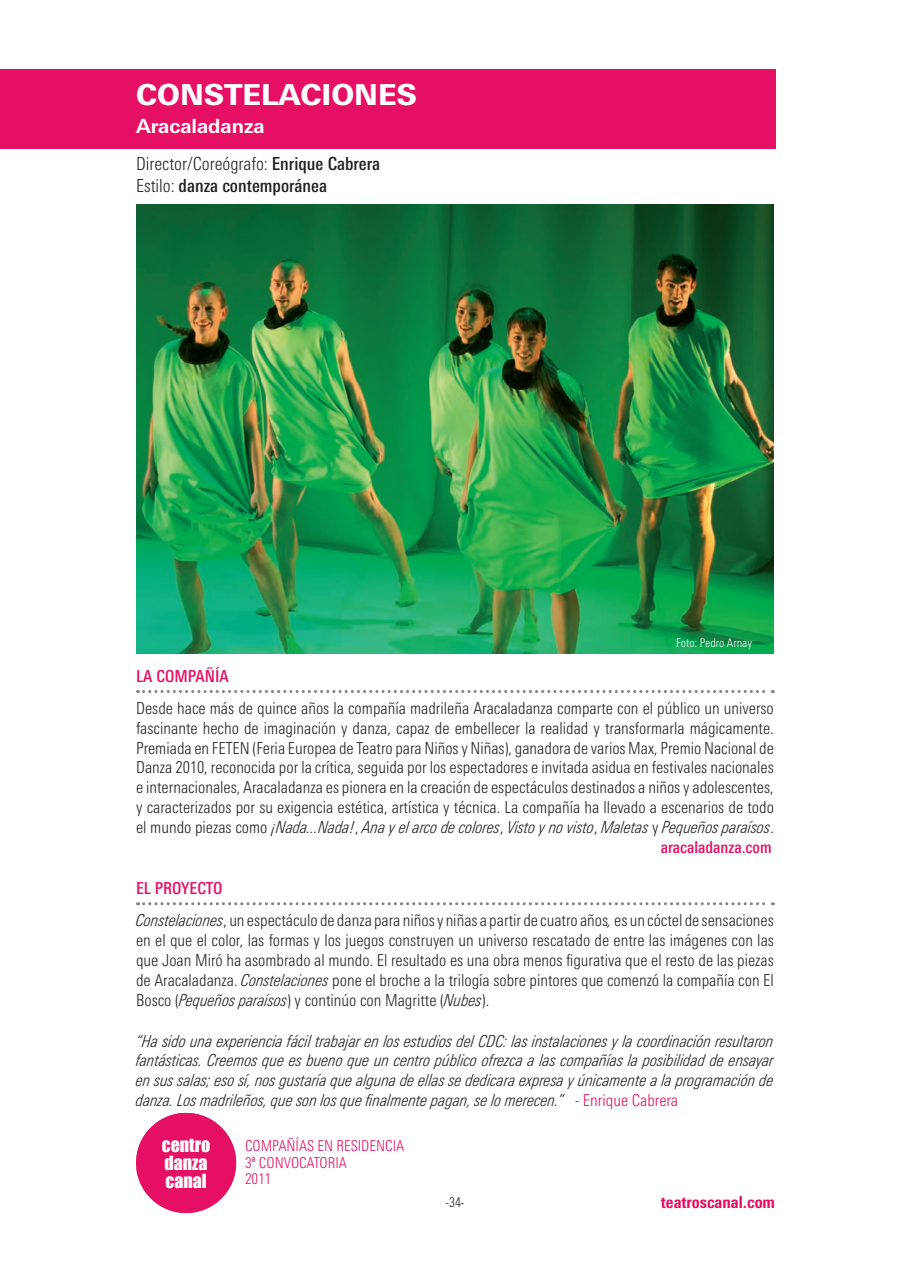
<style>
.page{position:relative;width:910px;height:1280px;background:#fff}
.page>*{position:absolute;margin:0;border:0;box-sizing:border-box;transform-origin:0 0}
._01_TÍTULO{font:800 28.95px "Linotype Univers Basic";color:#fff}
._02_COMPAÑÍA{font:700 19.5px "Linotype Univers Basic";color:#fff}
._03_FICHA{font:300 condensed 18px "Linotype Univers";color:#231f20}
._03_FICHA-2{font:500 condensed 18px "Linotype Univers";color:#231f20}
.t1{font:18px/18.1px "Impact";color:#fff}
._05_DESCRIPCIÓN{font:300 condensed 16.5px/19.8px "Linotype Univers";color:#231f20;text-align:right}
._05_DESCRIPCIÓN-2{font:italic 300 condensed 16.5px/19.8px "Linotype Univers";color:#231f20;text-align:justify}
._04_LA_COMPAÑÍA_EL_P{font:500 condensed 16.5px "Linotype Univers";color:#e50f63}
.t2{font:800 condensed 16.5px "Linotype Univers";color:#e50f63}
._00_COMPAÑIAS_CONVOC{font:300 condensed 15px "Linotype Univers";color:#e50f63}
.t3{font:300 condensed 13.5px "Linotype Univers";color:#231f20}
._05_DESCRIPCIÓN-3{font:300 condensed 12px "Linotype Univers";color:#fff}
.s1{font-weight:500}
.s2{font-weight:300}
.s3{font-style:italic}
.s4{font-weight:500;color:#e50f63}
.s5{font-style:normal;color:#e50f63}
</style>
<div class="page">
<div style="left:136px;top:1113px;width:100px;height:100px;background:#e50f63;border-radius:50%"></div>
<div style="left:0;top:69px;width:775px;height:80px;background:#e50f63"></div>
<svg style="left:138px;top:690px;width:635px;height:3px"></svg>
<svg style="left:138px;top:902px;width:635px;height:3px"></svg>
<img style="left:136px;top:205px;width:638px;height:449px">
<p class="_01_TÍTULO" style="left:136px;top:77px;width:282px">CONSTELACIONES</p>
<p class="_02_COMPAÑÍA" style="left:136px;top:114px;width:130px">Aracaladanza</p>
<h1 class="_01_TÍTULO" style="left:136px;top:77px;width:298px">EL PESO DEL ALMA</h1>
<p class="_03_FICHA" style="left:136px;top:153px;width:245px">Director/Coreógrafo: <span class="s1">Enrique Cabrera</span></p>
<p class="_03_FICHA-2" style="left:136px;top:175px;width:192px"><span class="s2">Estilo:</span> danza contemporánea</p>
<p class="_05_DESCRIPCIÓN-3" style="left:676px;top:636px;width:78px">Foto: Pedro Arnay</p>
<p class="_04_LA_COMPAÑÍA_EL_P" style="left:136px;top:666px;width:94px">La compañía</p>
<p class="_05_DESCRIPCIÓN" style="left:136px;top:698px;width:639px">Desde hace más de quince años la compañía madrileña Aracaladanza comparte con el público un universo fascinante hecho de imaginación y danza, capaz de embellecer la realidad y transformarla mágicamente.<br>Premiada en FETEN (Feria Europea de Teatro para Niños y Niñas), ganadora de varios Max, Premio Nacional de Danza 2010, reconocida por la crítica, seguida por los espectadores e invitada asidua en festivales nacionales e internacionales, Aracaladanza es pionera en la creación de espectáculos destinados a niños y adolescentes, y caracterizados por su exigencia estética, artística y técnica. La compañía ha llevado a escenarios de todo el mundo piezas como <span class="s3">¡Nada...Nada!</span>, <span class="s3">Ana y el arco de colores</span>, <span class="s3">Visto y no visto</span>, <span class="s3">Maletas</span> y <span class="s3">Pequeños paraísos</span>. <span class="s4">aracaladanza.com</span></p>
<p class="_04_LA_COMPAÑÍA_EL_P" style="left:136px;top:878px;width:88px">El proyecto</p>
<p class="_05_DESCRIPCIÓN" style="left:136px;top:910px;width:639px;text-align:justify"><span class="s3">Constelaciones</span>, un espectáculo de danza para niños y niñas a partir de cuatro años<span class="s3">,</span> es un cóctel de sensaciones en el que el color, las formas y los juegos construyen un universo rescatado de entre las imágenes con las que Joan Miró ha asombrado al mundo. El resultado es una obra menos figurativa que el resto de las piezas de Aracaladanza. <span class="s3">Constelaciones</span> pone el broche a la trilogía sobre pintores que comenzó la compañía con El Bosco (<span class="s3">Pequeños paraísos</span>) y continúo con Magritte (<span class="s3">Nubes</span>).</p>
<p class="_05_DESCRIPCIÓN-2" style="left:136px;top:1031px;width:639px">“Ha sido una experiencia fácil trabajar en los estudios del CDC: las instalaciones y la coordinación resultaron fantásticas. Creemos que es bueno que un centro público ofrezca a las compañías la posibilidad de ensayar en sus salas; eso sí, nos gustaría que alguna de ellas se dedicara expresa y únicamente a la programación de danza. Los madrileños, que son los que finalmente pagan, se lo merecen.” <span class="s5">- Enrique Cabrera</span></p>
<p class="t1" style="left:162px;top:1135px;width:50px">centro danza canal</p>
<p class="_00_COMPAÑIAS_CONVOC" style="left:245px;top:1137px;width:10px">compa</p>
<p class="_00_COMPAÑIAS_CONVOC" style="left:286px;top:1137px;width:58px">ñías en residencia</p>
<p class="_00_COMPAÑIAS_CONVOC" style="left:245px;top:1154px;width:23px">3ª convocatoria</p>
<p class="_00_COMPAÑIAS_CONVOC" style="left:245px;top:1170px;width:28px">2011</p>
<p class="t3" style="left:446px;top:1195px;width:20px">-34-</p>
<p class="t2" style="left:661px;top:1192px;width:116px">teatroscanal.com</p>
</div>
